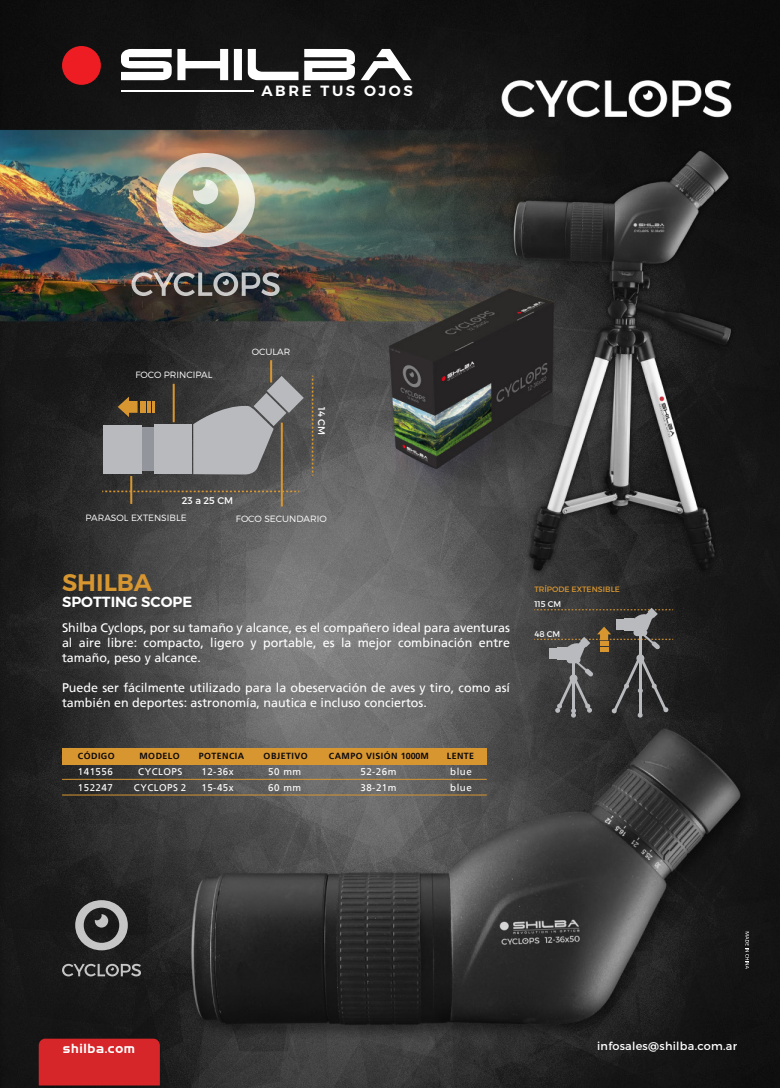
<style>
.page{position:relative;width:780px;height:1088px;background:#fff}
.page>*{position:absolute;margin:0;border:0;box-sizing:border-box;transform-origin:0 0}
.t1{font:600 24px "Montserrat";color:#d79630}
.t2{font:600 14.88px "Montserrat";letter-spacing:.175em;color:#fff}
.t3{font:600 14.62px "Montserrat";color:#fff}
.t4{font:12.88px "Aero Regular SWFTE";letter-spacing:.05em;color:#fff}
.t5{font:12.5px/15px "Frutiger";color:#fff;text-align:justify}
.t6{font:11.25px "Montserrat";letter-spacing:.025em;color:#fff}
.t7{font:9.75px "Frutiger";letter-spacing:.05em;color:#fff}
.t8{font:9.75px "Montserrat";color:#fff}
.t9{font:300 9.12px "Montserrat";color:#fff}
.t10{font:700 8.88px "Frutiger";letter-spacing:.05em;color:#0c090d}
.t11{font:8.38px "Montserrat";color:#fff}
.t12{font:7.75px "Montserrat";color:#d79630}
</style>
<div class="page">
<img style="left:0;top:0;width:780px;height:1088px">
<svg style="left:745px;top:932px;width:4px;height:37px"></svg>
<svg style="left:131px;top:272px;width:148px;height:24px;background:#6a6868"></svg>
<img style="left:156px;top:153px;width:99px;height:94px">
<svg style="left:534px;top:608px;width:139px;height:110px;background:#494846"></svg>
<svg style="left:62px;top:964px;width:79px;height:12px"></svg>
<svg style="left:75px;top:900px;width:53px;height:50px;background:#686868"></svg>
<div style="left:116px;top:427px;width:39px;height:44px;background:#92959c"></div>
<svg style="left:193px;top:376px;width:111px;height:98px;background:#828385"></svg>
<hr style="left:270px;top:360px;width:2px;height:22px;background:#d79630">
<hr style="left:130px;top:476px;width:2px;height:28px;background:#d79630">
<hr style="left:281px;top:423px;width:2px;height:83px;background:#d79630">
<hr style="left:173px;top:384px;width:2px;height:38px;background:#d79630">
<div style="left:103px;top:425px;width:39px;height:49px;background:#b8babe"></div>
<div style="left:154px;top:424px;width:37px;height:49px;background:#b8babe"></div>
<svg style="left:118px;top:397px;width:19px;height:20px"></svg>
<svg style="left:152px;top:401px;width:2px;height:12px"></svg>
<hr style="left:147px;top:401px;width:4px;height:12px;background:#d79630">
<div style="left:140px;top:401px;width:6px;height:12px;background:#d79630"></div>
<svg style="left:102px;top:491px;width:197px;height:1px"></svg>
<svg style="left:312px;top:376px;width:1px;height:100px"></svg>
<div style="left:62px;top:748px;width:424px;height:16px;background:#d79630"></div>
<hr style="left:62px;top:779px;width:424px;height:1px;background:#d79630">
<hr style="left:62px;top:795px;width:424px;height:1px;background:#d79630">
<div style="left:39px;top:1038px;width:121px;height:47px;background:#d62629"></div>
<div style="left:62px;top:46px;width:39px;height:39px;background:#ee1d23;border-radius:50%"></div>
<svg style="left:121px;top:49px;width:107px;height:31px"></svg>
<svg style="left:234px;top:49px;width:8px;height:31px"></svg>
<svg style="left:248px;top:49px;width:50px;height:31px"></svg>
<svg style="left:304px;top:49px;width:107px;height:31px"></svg>
<hr style="left:121px;top:91px;width:132px;height:1px;background:#fff">
<p class="t2" style="left:261px;top:82px;width:153px">ABRE TUS OJOS</p>
<p class="t9" style="left:135px;top:369px;width:79px">FOCO PRINCIPAL</p>
<p class="t9" style="left:252px;top:346px;width:40px">OCULAR</p>
<p class="t8" style="left:328px;top:407px;width:29px;rotate:90deg">14 CM</p>
<p class="t8" style="left:182px;top:494px;width:53px">23 a 25 CM</p>
<p class="t9" style="left:85px;top:512px;width:103px">PARASOL EXTENSIBLE</p>
<p class="t9" style="left:236px;top:513px;width:92px">FOCO SECUNDARIO</p>
<h1 class="t1" style="left:62px;top:567px;width:92px">SHILBA</h1>
<p class="t3" style="left:62px;top:593px;width:132px">SPOTTING SCOPE</p>
<p class="t5" style="left:62px;top:620px;width:449px">Shilba Cyclops, por su tamaño y alcance, es el compañero ideal para aventuras al aire libre: compacto, ligero y portable, es la mejor combinación entre tamaño, peso y alcance.</p>
<p class="t5" style="left:62px;top:680px;width:449px">Puede ser fácilmente utilizado para la obeservación de aves y tiro, como así también en deportes: astronomía, nautica e incluso conciertos.</p>
<p class="t10" style="left:78px;top:751px;width:38px">CÓDIGO</p>
<p class="t10" style="left:139px;top:751px;width:42px">MODELO</p>
<p class="t10" style="left:199px;top:751px;width:47px">POTENCIA</p>
<p class="t10" style="left:263px;top:751px;width:46px">OBJETIVO</p>
<p class="t10" style="left:329px;top:751px;width:101px">CAMPO VISIÓN 1000M</p>
<p class="t10" style="left:447px;top:751px;width:29px">LENTE</p>
<p class="t7" style="left:78px;top:766px;width:37px">141556</p>
<p class="t7" style="left:138px;top:766px;width:46px">CYCLOPS</p>
<p class="t7" style="left:201px;top:766px;width:34px">12-36x</p>
<p class="t7" style="left:268px;top:766px;width:34px">50 mm</p>
<p class="t7" style="left:360px;top:766px;width:38px">52-26m</p>
<p class="t7" style="left:450px;top:766px;width:23px">blue</p>
<p class="t7" style="left:78px;top:782px;width:37px">152247</p>
<p class="t7" style="left:134px;top:782px;width:54px">CYCLOPS 2</p>
<p class="t7" style="left:201px;top:782px;width:34px">15-45x</p>
<p class="t7" style="left:268px;top:782px;width:34px">60 mm</p>
<p class="t7" style="left:360px;top:782px;width:38px">38-21m</p>
<p class="t7" style="left:450px;top:782px;width:23px">blue</p>
<p class="t12" style="left:534px;top:584px;width:87px">TRÍPODE EXTENSIBLE</p>
<p class="t11" style="left:534px;top:629px;width:27px">48 CM</p>
<p class="t11" style="left:534px;top:599px;width:28px">115 CM</p>
<p class="t4" style="left:63px;top:1041px;width:74px">shilba.com</p>
<p class="t6" style="left:597px;top:1039px;width:142px">infosales@shilba.com.ar</p>
</div>
